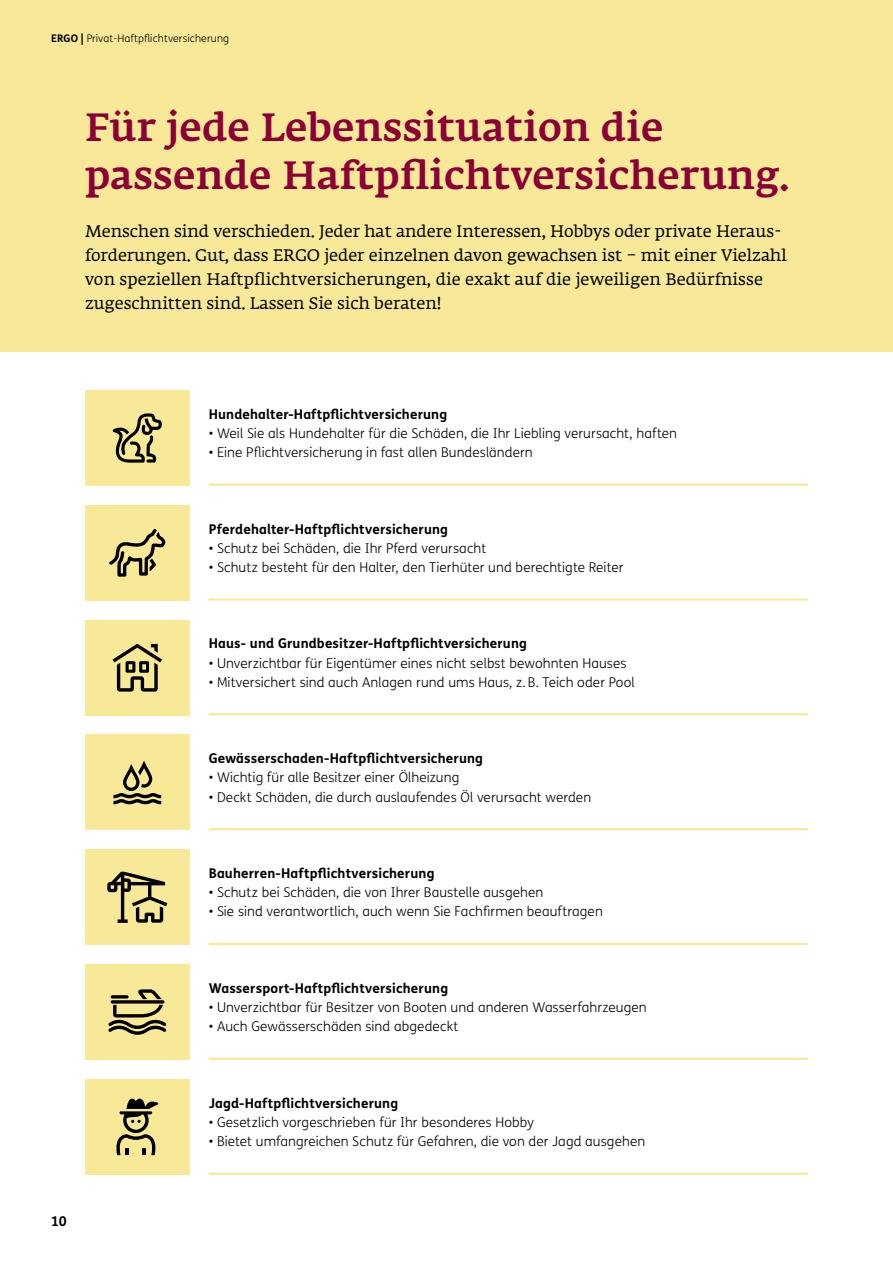
<style>
.page{position:relative;width:893px;height:1263px;background:#fff}
.page>*{position:absolute;margin:0;border:0;box-sizing:border-box;transform-origin:0 0}
.t1{font:500 39px/47.8px "Fedra Serif A Pro";letter-spacing:.01em;color:#8c0038}
.t2{font:16.5px/23.9px "Fedra Serif A Pro";color:#000}
.t3{font:300 13.5px "FS Me";letter-spacing:.005em;color:#000}
.t4{font:700 13.5px "FS Me";letter-spacing:.01em;color:#000}
.t5{font:300 10.5px "FS Me";letter-spacing:.01em;color:#000}
.s1{font-weight:700}
</style>
<div class="page">
<hr style="left:209px;top:484px;width:599px;height:2px;background:#f8e998">
<hr style="left:209px;top:598px;width:599px;height:3px;background:#f8e998">
<hr style="left:209px;top:713px;width:599px;height:2px;background:#f8e998">
<hr style="left:209px;top:828px;width:599px;height:2px;background:#f8e998">
<hr style="left:209px;top:943px;width:599px;height:2px;background:#f8e998">
<hr style="left:209px;top:1058px;width:599px;height:2px;background:#f8e998">
<hr style="left:209px;top:1172px;width:599px;height:3px;background:#f8e998">
<div style="left:0;top:0;width:893px;height:352px;background:#f8e998"></div>
<div style="left:85px;top:390px;width:105px;height:96px;background:#f8e998"></div>
<svg style="left:113px;top:413px;width:49px;height:50px"></svg>
<div style="left:85px;top:505px;width:105px;height:96px;background:#f8e998"></div>
<svg style="left:109px;top:529px;width:56px;height:48px"></svg>
<div style="left:85px;top:620px;width:105px;height:95px;background:#f8e998"></div>
<svg style="left:113px;top:644px;width:49px;height:48px"></svg>
<div style="left:85px;top:735px;width:105px;height:95px;background:#f8e998"></div>
<svg style="left:113px;top:761px;width:48px;height:43px"></svg>
<div style="left:85px;top:849px;width:105px;height:96px;background:#f8e998"></div>
<svg style="left:107px;top:872px;width:60px;height:51px"></svg>
<div style="left:85px;top:964px;width:105px;height:96px;background:#f8e998"></div>
<svg style="left:138px;top:989px;width:24px;height:10px"></svg>
<svg style="left:108px;top:1005px;width:58px;height:30px"></svg>
<hr style="left:111px;top:1000px;width:53px;height:3px;background:#000;border-radius:2px">
<hr style="left:111px;top:995px;width:18px;height:3px;background:#000;border-radius:2px">
<div style="left:85px;top:1079px;width:105px;height:96px;background:#f8e998"></div>
<svg style="left:116px;top:1099px;width:42px;height:56px"></svg>
<p class="t5" style="left:51px;top:31px;width:180px"><span class="s1">ERGO |</span> Privat-Haftpflichtversicherung</p>
<h1 class="t1" style="left:85px;top:104px;width:706px">Für jede Lebenssituation die passende Haftpflichtversicherung.</h1>
<p class="t2" style="left:85px;top:219px;width:703px">Menschen sind verschieden. Jeder hat andere Interessen, Hobbys oder private Heraus&shy;forderungen. Gut, dass ERGO jeder einzelnen davon gewachsen ist – mit einer Vielzahl von speziellen Haftpflichtversicherungen, die exakt auf die jeweiligen Bedürfnisse zugeschnitten sind. Lassen Sie sich beraten!</p>
<p class="t4" style="left:209px;top:404px;width:240px">Hundehalter-Haftpflichtversicherung</p>
<p class="t3" style="left:209px;top:424px;width:470px">• Weil Sie als Hundehalter für die Schäden, die Ihr Liebling verursacht, haften</p>
<p class="t3" style="left:209px;top:443px;width:326px">• Eine Pflichtversicherung in fast allen Bundesländern</p>
<p class="t4" style="left:209px;top:518px;width:241px">Pferdehalter-Haftpflichtversicherung</p>
<p class="t3" style="left:209px;top:539px;width:279px">• Schutz bei Schäden, die Ihr Pferd verursacht</p>
<p class="t3" style="left:209px;top:558px;width:416px">• Schutz besteht für den Halter, den Tierhüter und berechtigte Reiter</p>
<p class="t4" style="left:209px;top:633px;width:320px">Haus- und Grundbesitzer-Haftpflichtversicherung</p>
<p class="t3" style="left:209px;top:654px;width:419px">• Unverzichtbar für Eigentümer eines nicht selbst bewohnten Hauses</p>
<p class="t3" style="left:209px;top:673px;width:428px">• Mitversichert sind auch Anlagen rund ums Haus, z. B. Teich oder Pool</p>
<p class="t4" style="left:209px;top:748px;width:276px">Gewässerschaden-Haftpflichtversicherung</p>
<p class="t3" style="left:209px;top:768px;width:252px">• Wichtig für alle Besitzer einer Ölheizung</p>
<p class="t3" style="left:209px;top:788px;width:384px">• Deckt Schäden, die durch auslaufendes Öl verursacht werden</p>
<p class="t4" style="left:209px;top:863px;width:227px">Bauherren-Haftpflichtversicherung</p>
<p class="t3" style="left:209px;top:883px;width:336px">• Schutz bei Schäden, die von Ihrer Baustelle ausgehen</p>
<p class="t3" style="left:209px;top:902px;width:396px">• Sie sind verantwortlich, auch wenn Sie Fachfirmen beauftragen</p>
<p class="t4" style="left:209px;top:978px;width:241px">Wassersport-Haftpflichtversicherung</p>
<p class="t3" style="left:209px;top:998px;width:439px">• Unverzichtbar für Besitzer von Booten und anderen Wasserfahrzeugen</p>
<p class="t3" style="left:209px;top:1017px;width:251px">• Auch Gewässerschäden sind abgedeckt</p>
<p class="t4" style="left:51px;top:1211px;width:17px">10</p>
<p class="t4" style="left:209px;top:1092px;width:191px">Jagd-Haftpflichtversicherung</p>
<p class="t3" style="left:209px;top:1113px;width:327px">• Gesetzlich vorgeschrieben für Ihr besonderes Hobby</p>
<p class="t3" style="left:209px;top:1132px;width:438px">• Bietet umfangreichen Schutz für Gefahren, die von der Jagd ausgehen</p>
</div>
